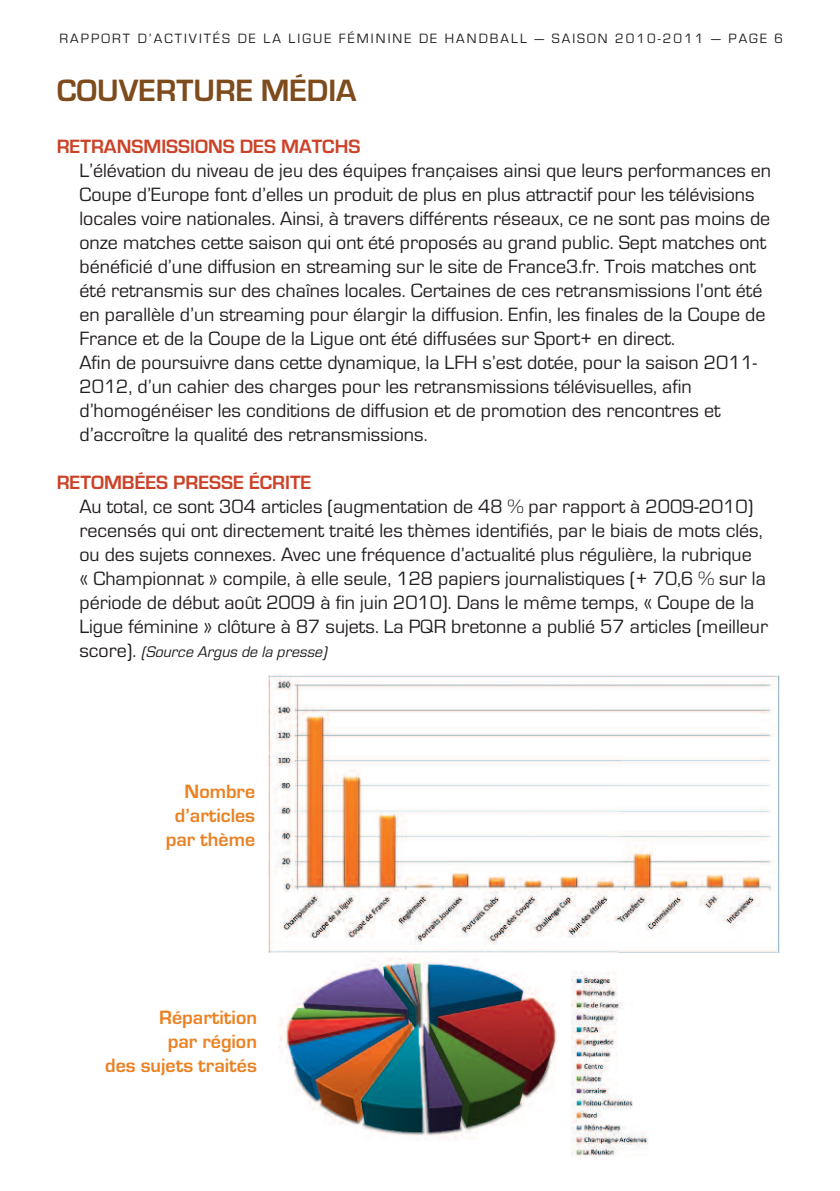
<style>
.page{position:relative;width:840px;height:1191px;background:#fff}
.page>*{position:absolute;margin:0;border:0;box-sizing:border-box;transform-origin:0 0}
.t1{font:700 32px "Eurostile";color:#7d4b1c}
.t2{font:20px/24px "Eurostile";color:#231f20}
.t3{font:700 20px/24px "Eurostile";color:#ea8224;text-align:right}
.t4{font:700 20px "Eurostile";color:#cc4228}
.t5{font:italic 16px "Eurostile";color:#231f20}
.t6{font:14px "Eurostile";letter-spacing:.145em;color:#231f20}
.s1{font-style:normal;font-size:20px}
</style>
<div class="page">
<img style="left:269px;top:676px;width:510px;height:276px">
<img style="left:278px;top:956px;width:371px;height:201px">
<p class="t6" style="left:59px;top:30px;width:725px">RAPPORT D’ACTIVITÉS DE LA LIGUE FÉMININE DE HANDBALL — SAISON 2010-2011 — PAGE 6</p>
<h1 class="t1" style="left:57px;top:71px;width:301px">COUVERTURE MÉDIA</h1>
<p class="t4" style="left:57px;top:134px;width:305px">RETRANSMISSIONS DES MATCHS</p>
<p class="t2" style="left:79px;top:158px;width:693px">L’élévation du niveau de jeu des équipes françaises ainsi que leurs performances en Coupe d’Europe font d’elles un produit de plus en plus attractif pour les télévisions locales voire nationales. Ainsi, à travers différents réseaux, ce ne sont pas moins de onze matches cette saison qui ont été proposés au grand public. Sept matches ont bénéficié d’une diffusion en streaming sur le site de France3.fr. Trois matches ont été retransmis sur des chaînes locales. Certaines de ces retransmissions l’ont été en parallèle d’un streaming pour élargir la diffusion. Enfin, les finales de la Coupe de France et de la Coupe de la Ligue ont été diffusées sur Sport+ en direct.<br>Afin de poursuivre dans cette dynamique, la LFH s’est dotée, pour la saison 2011- 2012, d’un cahier des charges pour les retransmissions télévisuelles, afin d’homogénéiser les conditions de diffusion et de promotion des rencontres et d’accroître la qualité des retransmissions.</p>
<p class="t4" style="left:57px;top:470px;width:256px">RETOMBÉES PRESSE ÉCRITE</p>
<p class="t2" style="left:79px;top:494px;width:689px">Au total, ce sont 304 articles (augmentation de 48 % par rapport à 2009-2010) recensés qui ont directement traité les thèmes identifiés, par le biais de mots clés, ou des sujets connexes. Avec une fréquence d’actualité plus régulière, la rubrique<br>« Championnat » compile, à elle seule, 128 papiers journalistiques (+ 70,6 % sur la période de début août 2009 à fin juin 2010). Dans le même temps, « Coupe de la Ligue féminine » clôture à 87 sujets. La PQR bretonne a publié 57 articles (meilleur</p>
<p class="t5" style="left:79px;top:642px;width:252px"><span class="s1">s c o r e ) .</span> (Source Argus de la presse)</p>
<p class="t3" style="left:166px;top:779px;width:91px">Nombre d’articles par thème</p>
<p class="t3" style="left:105px;top:1005px;width:153px">Répartition<br>par région<br>des sujets traités</p>
</div>
